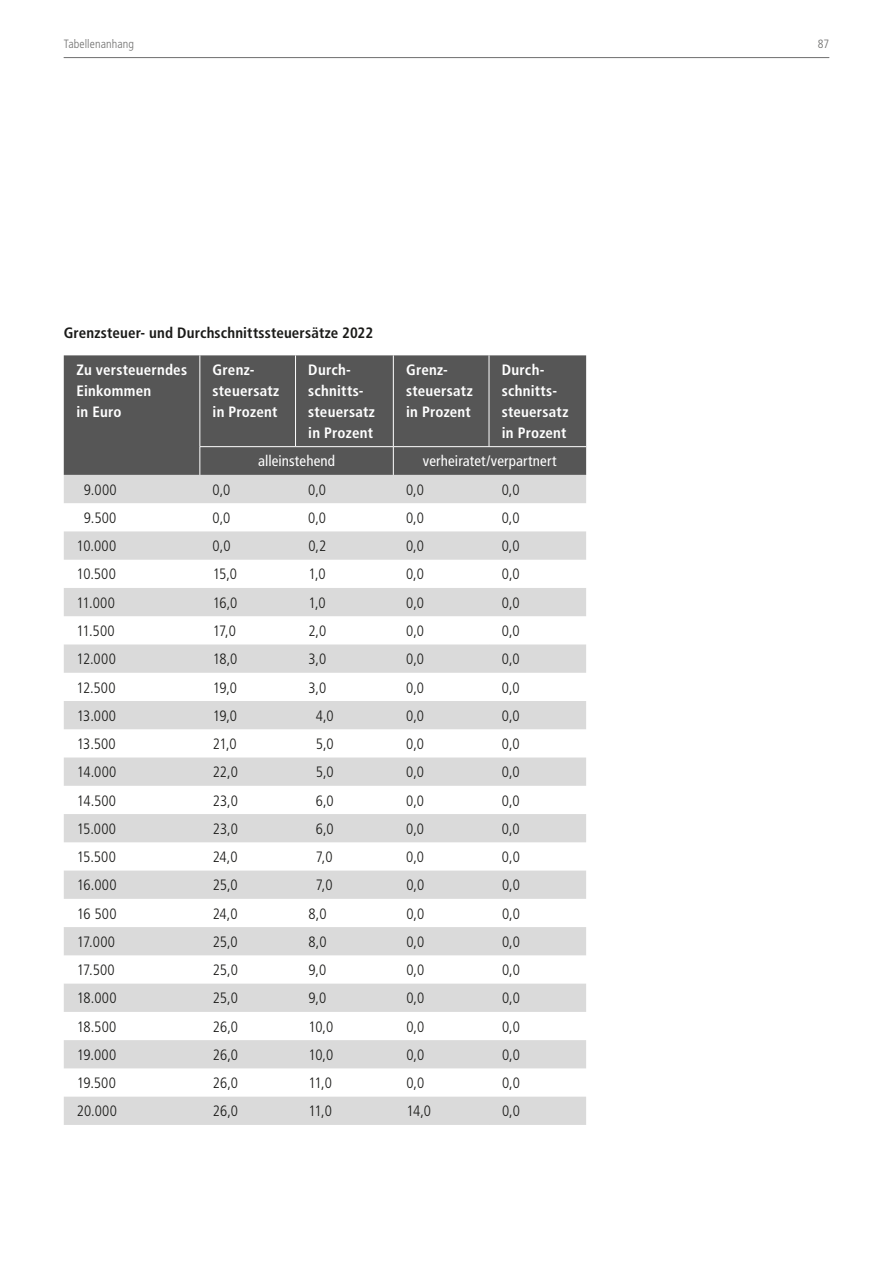
<style>
.page{position:relative;width:893px;height:1263px;background:#fff}
.page>*{position:absolute;margin:0;border:0;box-sizing:border-box;transform-origin:0 0}
.t1{font:300 condensed 15px "Frutiger";letter-spacing:.01em;color:#1a1a18}
.t2{font:700 condensed 15px/21px "Frutiger";letter-spacing:.015em;color:#fff}
.t3{font:700 condensed 15px "Frutiger";letter-spacing:.01em;color:#1a1a18}
.t4{font:condensed 15px "Frutiger";letter-spacing:.01em;color:#fff}
.t5{font:300 condensed 12px "Frutiger";letter-spacing:.01em;color:#6f6f6e}
</style>
<div class="page">
<hr style="left:64px;top:57px;width:765px;height:1px;background:#6f6f6e">
<div style="left:64px;top:355px;width:522px;height:120px;background:#565656"></div>
<svg style="left:64px;top:475px;width:522px;height:650px;fill:#dadada"></svg>
<hr style="left:200px;top:355px;width:1px;height:91px;background:#fff">
<hr style="left:295px;top:355px;width:1px;height:91px;background:#fff">
<hr style="left:393px;top:355px;width:1px;height:91px;background:#fff">
<hr style="left:489px;top:355px;width:1px;height:91px;background:#fff">
<hr style="left:200px;top:446px;width:96px;height:1px;background:#fff">
<svg style="left:200px;top:447px;width:1px;height:28px"></svg>
<hr style="left:296px;top:446px;width:97px;height:1px;background:#fff">
<hr style="left:393px;top:446px;width:96px;height:1px;background:#fff">
<svg style="left:393px;top:447px;width:1px;height:28px"></svg>
<hr style="left:489px;top:446px;width:97px;height:1px;background:#fff">
<p class="t5" style="left:64px;top:37px;width:72px">Tabellenanhang</p>
<p class="t5" style="left:818px;top:37px;width:13px">87</p>
<p class="t3" style="left:64px;top:324px;width:311px">Grenzsteuer- und Durchschnittssteuersätze 2022</p>
<p class="t2" style="left:77px;top:359px;width:112px">Zu versteuerndes<br>Einkommen<br>in Euro</p>
<p class="t2" style="left:213px;top:359px;width:68px">Grenz&shy;steuersatz in Prozent</p>
<p class="t2" style="left:308px;top:359px;width:68px">Durch&shy;schnitts&shy;steuersatz in Prozent</p>
<p class="t2" style="left:406px;top:359px;width:68px">Grenz&shy;steuersatz in Prozent</p>
<p class="t2" style="left:502px;top:359px;width:68px">Durch&shy;schnitts&shy;steuersatz in Prozent</p>
<p class="t4" style="left:258px;top:452px;width:79px">alleinstehend</p>
<p class="t4" style="left:423px;top:452px;width:135px">verheiratet/verpartnert</p>
<p class="t1" style="left:84px;top:481px;width:34px">9.000</p>
<p class="t1" style="left:213px;top:481px;width:19px">0,0</p>
<p class="t1" style="left:308px;top:481px;width:19px">0,0</p>
<p class="t1" style="left:406px;top:481px;width:19px">0,0</p>
<p class="t1" style="left:502px;top:481px;width:19px">0,0</p>
<p class="t1" style="left:84px;top:509px;width:34px">9.500</p>
<p class="t1" style="left:213px;top:509px;width:19px">0,0</p>
<p class="t1" style="left:308px;top:509px;width:19px">0,0</p>
<p class="t1" style="left:406px;top:509px;width:19px">0,0</p>
<p class="t1" style="left:502px;top:509px;width:19px">0,0</p>
<p class="t1" style="left:77px;top:537px;width:41px">10.000</p>
<p class="t1" style="left:213px;top:537px;width:19px">0,0</p>
<p class="t1" style="left:308px;top:537px;width:19px">0,2</p>
<p class="t1" style="left:406px;top:537px;width:19px">0,0</p>
<p class="t1" style="left:502px;top:537px;width:19px">0,0</p>
<p class="t1" style="left:77px;top:566px;width:41px">10.500</p>
<p class="t1" style="left:213px;top:566px;width:26px">15,0</p>
<p class="t1" style="left:308px;top:566px;width:19px">1,0</p>
<p class="t1" style="left:406px;top:566px;width:19px">0,0</p>
<p class="t1" style="left:502px;top:566px;width:19px">0,0</p>
<p class="t1" style="left:77px;top:594px;width:40px">11.000</p>
<p class="t1" style="left:213px;top:594px;width:26px">16,0</p>
<p class="t1" style="left:308px;top:594px;width:19px">1,0</p>
<p class="t1" style="left:406px;top:594px;width:19px">0,0</p>
<p class="t1" style="left:502px;top:594px;width:19px">0,0</p>
<p class="t1" style="left:77px;top:622px;width:40px">11.500</p>
<p class="t1" style="left:213px;top:622px;width:25px">17,0</p>
<p class="t1" style="left:308px;top:622px;width:19px">2,0</p>
<p class="t1" style="left:406px;top:622px;width:19px">0,0</p>
<p class="t1" style="left:502px;top:622px;width:19px">0,0</p>
<p class="t1" style="left:77px;top:650px;width:41px">12.000</p>
<p class="t1" style="left:213px;top:650px;width:26px">18,0</p>
<p class="t1" style="left:308px;top:650px;width:19px">3,0</p>
<p class="t1" style="left:406px;top:650px;width:19px">0,0</p>
<p class="t1" style="left:502px;top:650px;width:19px">0,0</p>
<p class="t1" style="left:77px;top:679px;width:40px">12.500</p>
<p class="t1" style="left:213px;top:679px;width:26px">19,0</p>
<p class="t1" style="left:308px;top:679px;width:19px">3,0</p>
<p class="t1" style="left:406px;top:679px;width:19px">0,0</p>
<p class="t1" style="left:502px;top:679px;width:19px">0,0</p>
<p class="t1" style="left:77px;top:707px;width:41px">13.000</p>
<p class="t1" style="left:213px;top:707px;width:26px">19,0</p>
<p class="t1" style="left:316px;top:707px;width:20px">4,0</p>
<p class="t1" style="left:406px;top:707px;width:19px">0,0</p>
<p class="t1" style="left:502px;top:707px;width:19px">0,0</p>
<p class="t1" style="left:77px;top:735px;width:41px">13.500</p>
<p class="t1" style="left:213px;top:735px;width:26px">21,0</p>
<p class="t1" style="left:316px;top:735px;width:19px">5,0</p>
<p class="t1" style="left:406px;top:735px;width:19px">0,0</p>
<p class="t1" style="left:502px;top:735px;width:19px">0,0</p>
<p class="t1" style="left:77px;top:764px;width:41px">14.000</p>
<p class="t1" style="left:213px;top:764px;width:27px">22,0</p>
<p class="t1" style="left:316px;top:764px;width:19px">5,0</p>
<p class="t1" style="left:406px;top:764px;width:19px">0,0</p>
<p class="t1" style="left:502px;top:764px;width:19px">0,0</p>
<p class="t1" style="left:77px;top:792px;width:41px">14.500</p>
<p class="t1" style="left:213px;top:792px;width:27px">23,0</p>
<p class="t1" style="left:316px;top:792px;width:20px">6,0</p>
<p class="t1" style="left:406px;top:792px;width:19px">0,0</p>
<p class="t1" style="left:502px;top:792px;width:19px">0,0</p>
<p class="t1" style="left:77px;top:820px;width:41px">15.000</p>
<p class="t1" style="left:213px;top:820px;width:27px">23,0</p>
<p class="t1" style="left:316px;top:820px;width:20px">6,0</p>
<p class="t1" style="left:406px;top:820px;width:19px">0,0</p>
<p class="t1" style="left:502px;top:820px;width:19px">0,0</p>
<p class="t1" style="left:77px;top:848px;width:41px">15.500</p>
<p class="t1" style="left:213px;top:848px;width:26px">24,0</p>
<p class="t1" style="left:316px;top:848px;width:18px">7,0</p>
<p class="t1" style="left:406px;top:848px;width:19px">0,0</p>
<p class="t1" style="left:502px;top:848px;width:19px">0,0</p>
<p class="t1" style="left:77px;top:877px;width:41px">16.000</p>
<p class="t1" style="left:213px;top:877px;width:26px">25,0</p>
<p class="t1" style="left:316px;top:877px;width:18px">7,0</p>
<p class="t1" style="left:406px;top:877px;width:19px">0,0</p>
<p class="t1" style="left:502px;top:877px;width:19px">0,0</p>
<p class="t1" style="left:77px;top:905px;width:41px">16 500</p>
<p class="t1" style="left:213px;top:905px;width:26px">24,0</p>
<p class="t1" style="left:309px;top:905px;width:20px">8,0</p>
<p class="t1" style="left:406px;top:905px;width:19px">0,0</p>
<p class="t1" style="left:502px;top:905px;width:19px">0,0</p>
<p class="t1" style="left:77px;top:933px;width:40px">17.000</p>
<p class="t1" style="left:213px;top:933px;width:26px">25,0</p>
<p class="t1" style="left:309px;top:933px;width:20px">8,0</p>
<p class="t1" style="left:406px;top:933px;width:19px">0,0</p>
<p class="t1" style="left:502px;top:933px;width:19px">0,0</p>
<p class="t1" style="left:77px;top:961px;width:40px">17.500</p>
<p class="t1" style="left:213px;top:961px;width:26px">25,0</p>
<p class="t1" style="left:309px;top:961px;width:19px">9,0</p>
<p class="t1" style="left:406px;top:961px;width:19px">0,0</p>
<p class="t1" style="left:502px;top:961px;width:19px">0,0</p>
<p class="t1" style="left:77px;top:990px;width:41px">18.000</p>
<p class="t1" style="left:213px;top:990px;width:26px">25,0</p>
<p class="t1" style="left:309px;top:990px;width:19px">9,0</p>
<p class="t1" style="left:406px;top:990px;width:19px">0,0</p>
<p class="t1" style="left:502px;top:990px;width:19px">0,0</p>
<p class="t1" style="left:77px;top:1018px;width:41px">18.500</p>
<p class="t1" style="left:213px;top:1018px;width:27px">26,0</p>
<p class="t1" style="left:309px;top:1018px;width:26px">10,0</p>
<p class="t1" style="left:406px;top:1018px;width:19px">0,0</p>
<p class="t1" style="left:502px;top:1018px;width:19px">0,0</p>
<p class="t1" style="left:77px;top:1046px;width:41px">19.000</p>
<p class="t1" style="left:213px;top:1046px;width:27px">26,0</p>
<p class="t1" style="left:309px;top:1046px;width:26px">10,0</p>
<p class="t1" style="left:406px;top:1046px;width:19px">0,0</p>
<p class="t1" style="left:502px;top:1046px;width:19px">0,0</p>
<p class="t1" style="left:77px;top:1074px;width:41px">19.500</p>
<p class="t1" style="left:213px;top:1074px;width:27px">26,0</p>
<p class="t1" style="left:309px;top:1074px;width:25px">11,0</p>
<p class="t1" style="left:406px;top:1074px;width:19px">0,0</p>
<p class="t1" style="left:502px;top:1074px;width:19px">0,0</p>
<p class="t1" style="left:77px;top:1103px;width:42px">20.000</p>
<p class="t1" style="left:213px;top:1103px;width:27px">26,0</p>
<p class="t1" style="left:309px;top:1103px;width:25px">11,0</p>
<p class="t1" style="left:406px;top:1103px;width:26px">14,0</p>
<p class="t1" style="left:502px;top:1103px;width:19px">0,0</p>
</div>
